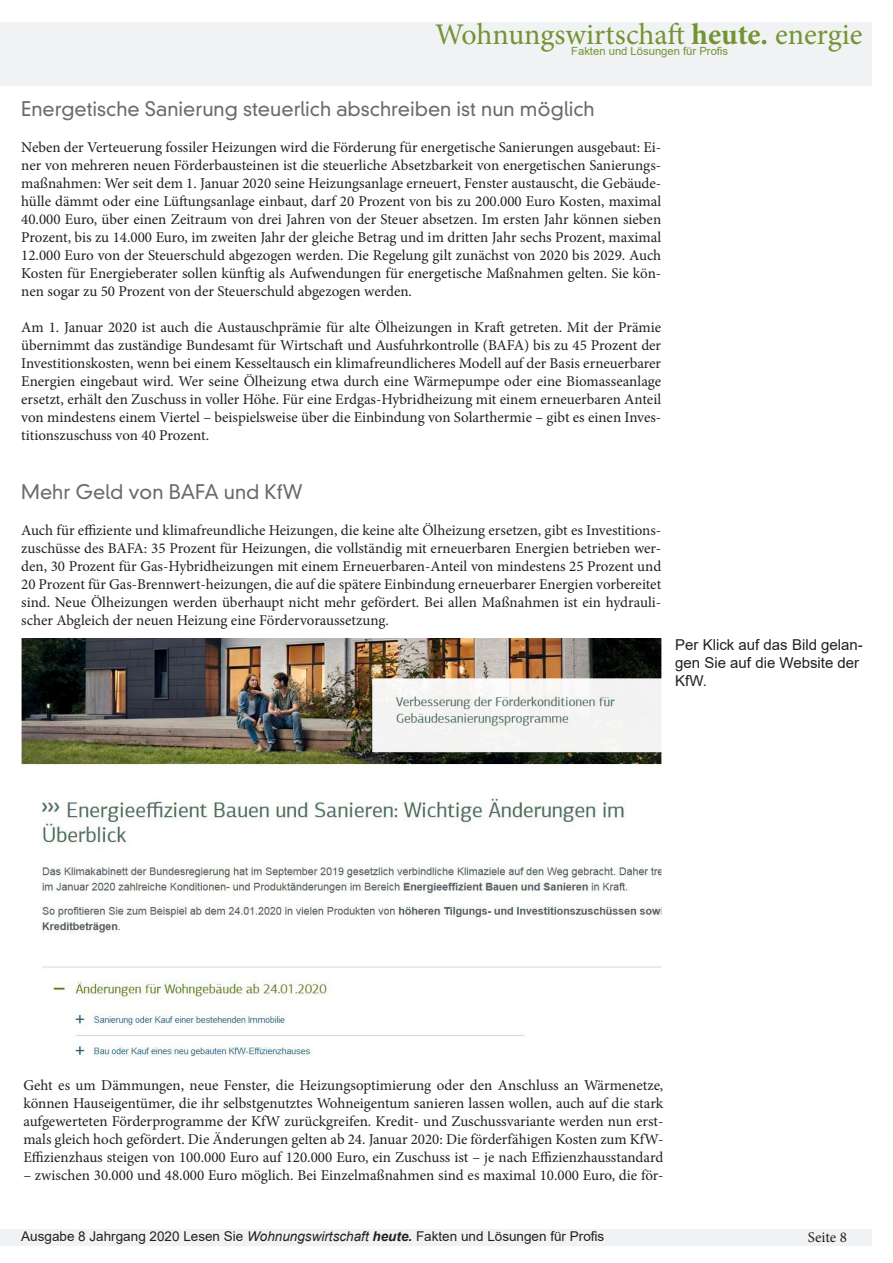
<style>
.page{position:relative;width:893px;height:1263px;background:#fff}
.page>*{position:absolute;margin:0;border:0;box-sizing:border-box;transform-origin:0 0}
.t1{font:30px "Minion Pro";color:#739433}
.t2{font:300 19.5px "DIN Neuzeit Grotesk Std";color:#6b6b6b}
.t3{font:15px/18px "Minion Pro";color:#231f20;text-align:justify}
.t4{font:15px/18px "Arial";color:#231f20}
.t5{font:13.5px "Arial";color:#231f20}
.t6{font:11.25px "Arial";color:#739433}
.s1{font-weight:700}
.s2{font-style:italic}
.s3{font-weight:700;font-style:italic}
</style>
<div class="page">
<div style="left:0;top:1229px;width:872px;height:17px;background:#f1f2f3"></div>
<div style="left:0;top:22px;width:872px;height:64px;background:#f1f2f3"></div>
<img style="left:21px;top:639px;width:640px;height:418px">
<p class="t1" style="left:435px;top:14px;width:429px">Wohnungswirtschaft <span class="s1">heute.</span> energie</p>
<p class="t6" style="left:571px;top:43px;width:158px">Fakten und Lösungen für Profis</p>
<p class="t2" style="left:21px;top:97px;width:575px">Energetische Sanierung steuerlich abschreiben ist nun möglich</p>
<p class="t3" style="left:21px;top:138px;width:642px">Neben der Verteuerung fossiler Heizungen wird die Förderung für energetische Sanierungen ausgebaut: Ei&shy;ner von mehreren neuen Förderbausteinen ist die steuerliche Absetzbarkeit von energetischen Sanierungs&shy;maßnahmen: Wer seit dem 1. Januar 2020 seine Heizungsanlage erneuert, Fenster austauscht, die Gebäude&shy;hülle dämmt oder eine Lüftungsanlage einbaut, darf 20 Prozent von bis zu 200.000 Euro Kosten, maximal 40.000 Euro, über einen Zeitraum von drei Jahren von der Steuer absetzen. Im ersten Jahr können sieben Prozent, bis zu 14.000 Euro, im zweiten Jahr der gleiche Betrag und im dritten Jahr sechs Prozent, maximal 12.000 Euro von der Steuerschuld abgezogen werden. Die Regelung gilt zunächst von 2020 bis 2029. Auch Kosten für Energieberater sollen künftig als Aufwendungen für energetische Maßnahmen gelten. Sie kön&shy;nen sogar zu 50 Prozent von der Steuerschuld abgezogen werden.</p>
<p class="t3" style="left:21px;top:318px;width:641px">Am 1. Januar 2020 ist auch die Austauschprämie für alte Ölheizungen in Kraft getreten. Mit der Prämie übernimmt das zuständige Bundesamt für Wirtschaft und Ausfuhrkontrolle (BAFA) bis zu 45 Prozent der Investitionskosten, wenn bei einem Kesseltausch ein klimafreundlicheres Modell auf der Basis erneuerbarer Energien eingebaut wird. Wer seine Ölheizung etwa durch eine Wärmepumpe oder eine Biomasseanlage ersetzt, erhält den Zuschuss in voller Höhe. Für eine Erdgas-Hybridheizung mit einem erneuerbaren Anteil von mindestens einem Viertel – beispielsweise über die Einbindung von Solarthermie – gibt es einen Inves&shy;titionszuschuss von 40 Prozent.</p>
<p class="t2" style="left:21px;top:481px;width:283px">Mehr Geld von BAFA und KfW</p>
<p class="t3" style="left:21px;top:522px;width:641px">Auch für effiziente und klimafreundliche Heizungen, die keine alte Ölheizung ersetzen, gibt es Investitions&shy;zuschüsse des BAFA: 35 Prozent für Heizungen, die vollständig mit erneuerbaren Energien betrieben wer&shy;den, 30 Prozent für Gas-Hybridheizungen mit einem Erneuerbaren-Anteil von mindestens 25 Prozent und 20 Prozent für Gas-Brennwert-heizungen, die auf die spätere Einbindung erneuerbarer Energien vorbereitet sind. Neue Ölheizungen werden überhaupt nicht mehr gefördert. Bei allen Maßnahmen ist ein hydrauli&shy;scher Abgleich der neuen Heizung eine Fördervoraussetzung.</p>
<p class="t4" style="left:675px;top:635px;width:189px">Per Klick auf das Bild gelan&shy;gen Sie auf die Website der<br>KfW.</p>
<p class="t3" style="left:23px;top:1076px;width:641px">Geht es um Dämmungen, neue Fenster, die Heizungsoptimierung oder den Anschluss an Wärmenetze, können Hauseigentümer, die ihr selbstgenutztes Wohneigentum sanieren lassen wollen, auch auf die stark aufgewerteten Förderprogramme der KfW zurückgreifen. Kredit- und Zuschussvariante werden nun erst&shy;mals gleich hoch gefördert. Die Änderungen gelten ab 24. Januar 2020: Die förderfähigen Kosten zum KfW-Effizienzhaus steigen von 100.000 Euro auf 120.000 Euro, ein Zuschuss ist – je nach Effizienzhausstandard</p>
<p class="t3" style="left:23px;top:1166px;width:641px">– zwischen 30.000 und 48.000 Euro möglich. Bei Einzelmaßnahmen sind es maximal 10.000 Euro, die för-</p>
<p class="t5" style="left:21px;top:1226px;width:585px">Ausgabe 8 Jahrgang 2020 Lesen Sie <span class="s2">Wohnungswirtschaft</span> <span class="s3">heute.</span> Fakten und Lösungen für Profis</p>
<p class="t3" style="left:808px;top:1229px;width:40px">Seite 8</p>
</div>
